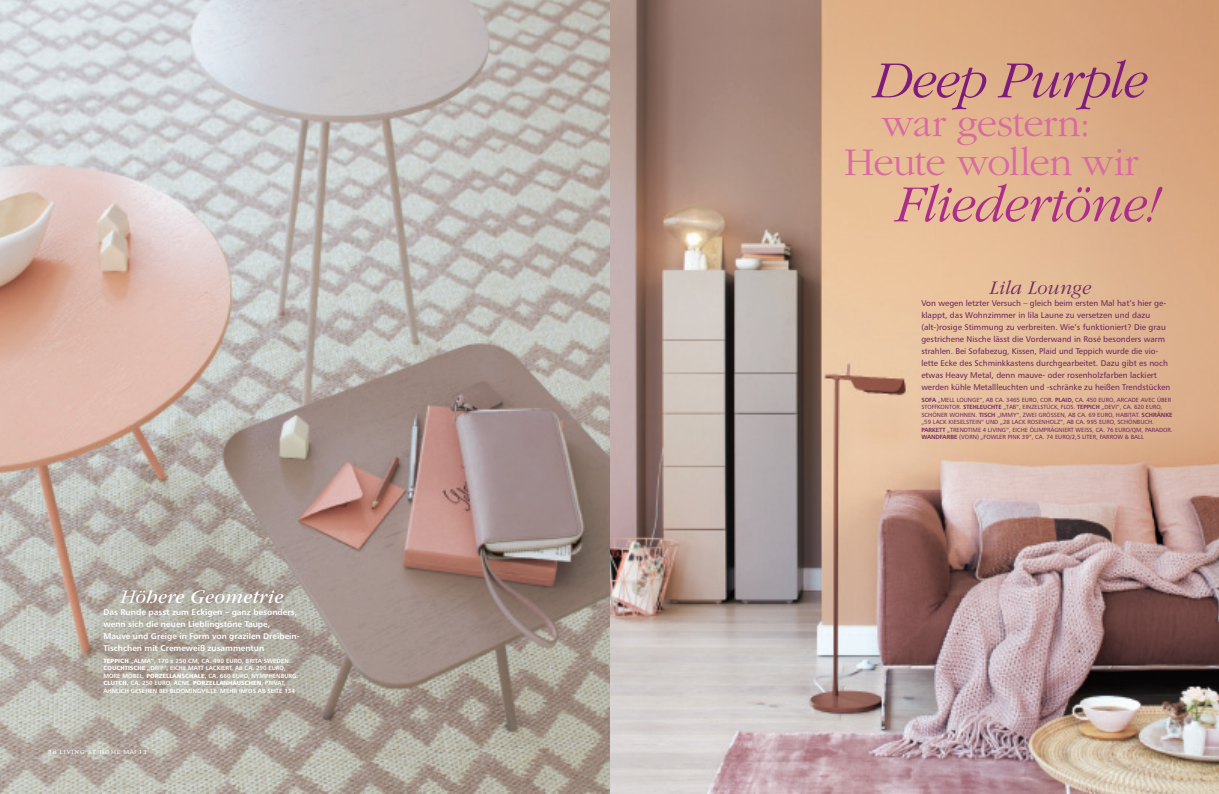
<style>
.page{position:relative;width:1219px;height:794px;background:#fff}
.page>*{position:absolute;margin:0;border:0;box-sizing:border-box;transform-origin:0 0}
.t1{font:italic 300 54px "Garamond LT";letter-spacing:-.01em;color:#ad2e89}
.t2{font:italic 300 54px "Garamond LT";letter-spacing:-.005em;color:#7f1b7d}
.t3{font:300 41px/39px "Garamond LT";letter-spacing:-.02em;color:#da6aa2;text-align:center}
.t4{font:italic 20px "Garamond LT";letter-spacing:.01em;color:#fff}
.t5{font:italic 300 20px "Garamond LT";letter-spacing:.01em;color:#6f285d}
.t6{font:9px "Adobe Garamond Regular SC";letter-spacing:.1em;color:#fff;scale:.9 1}
.t7{font:8.3px/12px "Humanist 777 BT Roman B";color:#6f285d}
.t8{font:8.3px/12px "Humanist 777 BT Bold B";color:#fff}
.t9{font:6px/7.5px "Humanist 777 BT Roman B";color:#6f285d}
.t10{font:6px/7.5px "Humanist 777 BT Bold B";color:#fff}
.s1{font-weight:300}
.s2{font-family:"Humanist 777 BT Black B"}
.s3{font-family:"Humanist 777 BT Roman B";font-size:6.3px}
.s4{font-family:"Humanist 777 BT Roman B";font-size:5.7px}
.s5{font-family:"Humanist 777 BT Bold B"}
</style>
<div class="page">
<img style="left:0;top:0;width:1219px;height:794px">
<p class="t4" style="left:121px;top:586px;width:165px"><span class="s1">H</span>öhere Geometrie</p>
<p class="t8" style="left:103px;top:606px;width:198px">DAS RUNDE PASST ZUM ECKIGEN – GANZ BESONDERS, WENN SICH DIE NEUEN LIEBLINGSTÖNE TAUPE,<br>MAUVE UND GREIGE IN FORM VON GRAZILEN DREIBEIN-TISCHCHEN MIT CREMEWEIß ZUSAMMENTUN</p>
<p class="t10" style="left:103px;top:656px;width:197px"><span class="s2">TEPPICH</span> „ALMA“, 170 X 250 CM, CA. 490 EURO, BRITA SWEDEN.<br><span class="s2">COUCHTISCHE</span> „DRIP“, EICHE MATT LACKIERT, AB CA. 290 EURO, MORE MÖBEL. <span class="s2">PORZELLANSCHALE,</span> CA. 660 EURO, NYMPHENBURG.<br><span class="s2">CLUTCH,</span> CA. 250 EURO, ACNE. <span class="s2">PORZELLANHÄUSCHEN</span>, PRIVAT, ÄHNLICH GESEHEN BEI BLOO</p>
<p class="t10" style="left:185px;top:686px;width:111px">MINGVILLE. MEHR INFOS AB SEITE 134</p>
<p class="t6" style="left:48px;top:746px;width:111px"><span class="s3">18</span> living at home <span class="s4">Mai 13</span></p>
<p class="t2" style="left:872px;top:52px;width:276px">Deep Purple</p>
<p class="t3" style="left:844px;top:104px;width:296px">war gestern:<br>Heute wollen wir</p>
<p class="t1" style="left:895px;top:176px;width:266px">Fliedertöne!</p>
<p class="t5" style="left:989px;top:277px;width:103px">Lila Lounge</p>
<p class="t7" style="left:921px;top:297px;width:251px">Von wegen letzter Versuch – gleich beim ersten Mal hat’s hier ge&shy;klappt, das Wohnzimmer in lila Laune zu versetzen und dazu (alt-)rosige Stimmung zu verbreiten. Wie’s funktioniert? Die grau gestrichene N ische lässt die Vorderwand in Rosé besonders warm strahlen. Bei Sofabezug, Kissen, Plaid und Teppich wurde die vio&shy;lette Ecke des Schminkkastens durchgearbeitet. Dazu gibt es noch etwas Heavy Metal, denn mauve- oder rosenholzfarben lackiert werden kühle Metallleuchten und -schränke zu heißen Trendstücken</p>
<p class="t9" style="left:921px;top:396px;width:41px"><span class="s5">SOFA</span> „m ell LOUN</p>
<p class="t9" style="left:921px;top:396px;width:253px;text-indent:51px">GE“, ab ca. 3465 Euro, Cor. <span class="s5">PLAID,</span> ca. 450 Euro, arcade avec über stoffkontor. <span class="s5">STEHLEUCHTE</span> „tab“, einzelstück, flos. <span class="s5">TEPPICH</span> „devi“, ca. 620 Euro, schöner Wohnen. <span class="s5">TISCH</span> „immy“, zwei GröSS en, ab ca. 69 euro, habitat. <span class="s5">SCHRÄNKE </span>„59 Lack Kieselstein“ und „28 lack rosenholz“, ab ca. 995 Euro, schönbuch.<br><span class="s5">PARKETT</span> „Trendtim e 4 living“, eiche ölimprägniert weiss, ca. 76 euro/Qm , parador.<br><span class="s5">WANDFARBE</span> (vorn) „fowler pink 39“, ca. 74 euro/2,5 liter, farrow &amp; Ball</p>
</div>
